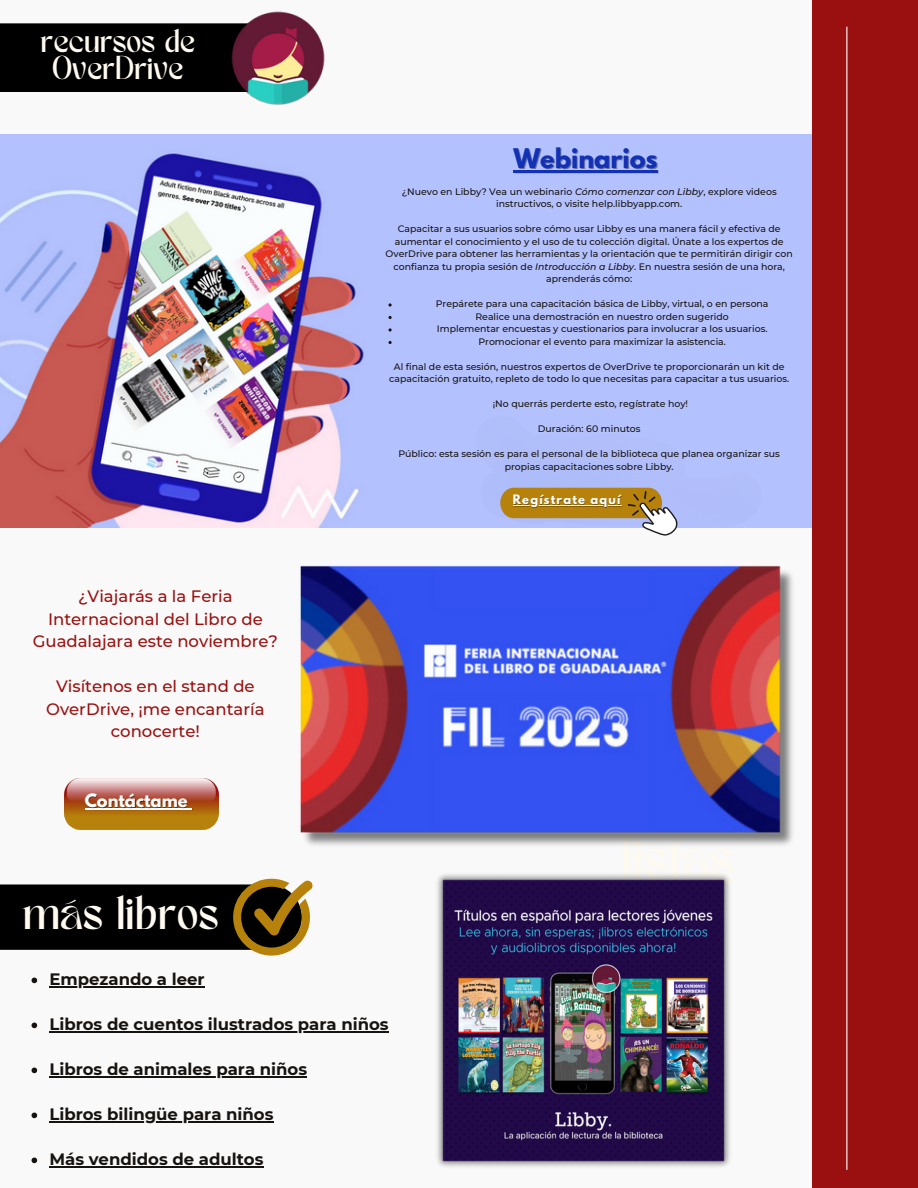
<style>
.page{position:relative;width:918px;height:1188px;background:#fff}
.page>*{position:absolute;margin:0;border:0;box-sizing:border-box;transform-origin:0 0}
.t1{font:33.6px "TANMERINGUE";color:#fffaef}
.t2{font:700 24px "League Spartan";color:#1231b4}
.t3{font:23.25px "TANMERINGUE";color:#fffaef}
.t4{font:500 16.5px/22.5px "Montserrat";color:#9a1010;text-align:center}
.t5{font:700 16.5px "Montserrat";color:#171310}
.t6{font:700 16.35px "League Spartan";color:#fff}
.t7{font:700 11.55px "League Spartan";letter-spacing:.1em;color:#fff}
.t8{font:500 9.3px/12.5px "Montserrat";color:#171310;text-align:center}
.s1{font-style:italic}
</style>
<div class="page">
<img style="left:0;top:0;width:918px;height:1188px">
<hr style="left:513px;top:170px;width:144px;height:2px;background:#1231b4">
<hr style="left:513px;top:505px;width:109px;height:1px;background:#fff">
<img style="left:64px;top:778px;width:155px;height:51px">
<img style="left:291px;top:565px;width:514px;height:286px">
<hr style="left:85px;top:808px;width:103px;height:1px;background:#fff">
<svg style="left:32px;top:978px;width:5px;height:5px"></svg>
<hr style="left:49px;top:987px;width:156px;height:1px;background:#171310">
<svg style="left:32px;top:1023px;width:5px;height:5px"></svg>
<hr style="left:49px;top:1032px;width:340px;height:1px;background:#171310">
<svg style="left:32px;top:1068px;width:5px;height:5px"></svg>
<hr style="left:49px;top:1077px;width:258px;height:1px;background:#171310">
<svg style="left:32px;top:1113px;width:5px;height:5px"></svg>
<hr style="left:49px;top:1122px;width:69px;height:1px;background:#171310">
<hr style="left:118px;top:1122px;width:156px;height:1px;background:#171310">
<svg style="left:32px;top:1158px;width:5px;height:5px"></svg>
<hr style="left:49px;top:1167px;width:215px;height:1px;background:#171310">
<p class="t3" style="left:41px;top:29px;width:156px">recursos de</p>
<p class="t3" style="left:52px;top:56px;width:133px">OverDrive</p>
<p class="t4" style="left:33px;top:585px;width:247px">¿Viajarás a la Feria<br>Internacional del Libro de<br>Guadalajara este noviembre?</p>
<p class="t4" style="left:46px;top:675px;width:220px">Visítenos en el stand de<br>OverDrive, ¡me encantaría conocerte!</p>
<p class="t6" style="left:85px;top:792px;width:104px">Contáctame</p>
<p class="t1" style="left:23px;top:895px;width:197px">más libros</p>
<p class="t2" style="left:513px;top:146px;width:146px">Webinarios</p>
<p class="t8" style="left:402px;top:185px;width:376px">¿Nuevo en Libby? Vea un webinario <span class="s1">Cómo comenzar con Libby</span>, explore videos instructivos, o visite help.libbyapp.com.</p>
<p class="t8" style="left:386px;top:223px;width:409px">Capacitar a sus usuarios sobre cómo usar Libby es una manera fácil y efectiva de aumentar el conocimiento y el uso de tu colección digital. Únate a los expertos de OverDrive para obtener las herramientas y la orientación que te permitirán dirigir con confianza tu propia sesión de <span class="s1">Introducción a Libby</span>. En nuestra sesión de una hora, aprenderás cómo:</p>
<p class="t8" style="left:436px;top:298px;width:334px">Prepárete para una capacitación básica de Libby, virtual, o en persona</p>
<p class="t8" style="left:476px;top:310px;width:255px">Realice una demostración en nuestro orden sugerido</p>
<p class="t8" style="left:437px;top:323px;width:332px">Implementar encuestas y cuestionarios para involucrar a los usuarios.</p>
<p class="t8" style="left:478px;top:335px;width:249px">Promocionar el evento para maximizar la asistencia.</p>
<p class="t8" style="left:389px;top:360px;width:402px">Al final de esta sesión, nuestros expertos de OverDrive te proporcionarán un kit de capacitación gratuito, repleto de todo lo que necesitas para capacitar a tus usuarios.</p>
<p class="t8" style="left:493px;top:398px;width:197px">¡No querrás perderte esto, regístrate hoy!</p>
<p class="t8" style="left:538px;top:423px;width:104px">Duración: 60 minutos</p>
<p class="t8" style="left:399px;top:448px;width:383px">Público: esta sesión es para el personal de la biblioteca que planea organizar sus propias capacitaciones sobre Libby.</p>
<p class="t7" style="left:513px;top:494px;width:109px">Regístrate aquí</p>
<p class="t5" style="left:49px;top:969px;width:157px">Empezando a leer</p>
<p class="t5" style="left:49px;top:1014px;width:341px">Libros de cuentos ilustrados para niños</p>
<p class="t5" style="left:49px;top:1059px;width:259px">Libros de animales para niños</p>
<p class="t5" style="left:49px;top:1104px;width:226px">Libros bilingüe para niños</p>
<p class="t5" style="left:49px;top:1149px;width:216px">Más vendidos de adultos</p>
</div>
